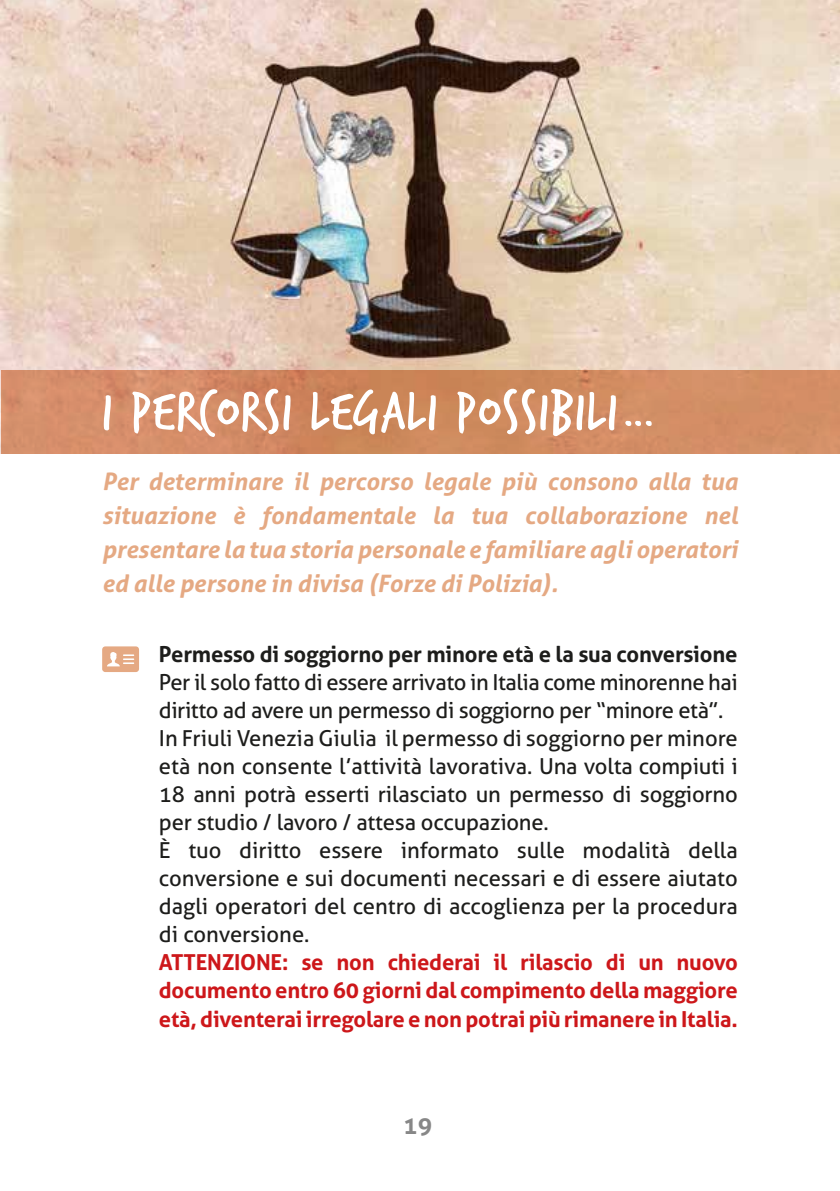
<style>
.page{position:relative;width:840px;height:1191px;background:#fff}
.page>*{position:absolute;margin:0;border:0;box-sizing:border-box;transform-origin:0 0}
.t1{font:60px "Trash Hand";letter-spacing:.025em;color:#fff}
.t2{font:italic 700 24px/34px "Aller";color:#e5a983;text-align:justify}
.t3{font:700 24px "Aller";color:#878787}
.t4{font:22px/28px "Aller";letter-spacing:-.01em;color:#1d1d1b}
.t5{font:700 22px/28px "Aller";letter-spacing:-.01em;color:#cd171a;text-align:justify}
.t6{font:700 22px "Aller";letter-spacing:-.01em;color:#1d1d1b}
</style>
<div class="page">
<img style="left:0;top:0;width:839px;height:454px">
<div style="left:1px;top:370px;width:838px;height:83px;background:linear-gradient(to right,#d38a66,#d08c60)"></div>
<svg style="left:102px;top:646px;width:37px;height:26px"></svg>
<h1 class="t1" style="left:102px;top:382px;width:557px">I PERCORSI LEGALI POSSIBILI…</h1>
<p class="t2" style="left:102px;top:464px;width:636px">Per determinare il percorso legale più consono alla tua situazione è fondamentale la tua collaborazione nel presentare la tua storia personale e familiare agli operatori ed alle persone in divisa (Forze di Polizia).</p>
<p class="t6" style="left:159px;top:641px;width:579px">Permesso di soggiorno per minore età e la sua conversione</p>
<p class="t4" style="left:159px;top:668px;width:580px">Per il solo fatto di essere arrivato in Italia come minorenne hai diritto ad avere un permesso di soggiorno per “minore età”.<br>In Friuli Venezia Giulia il permesso di soggiorno per minore età non consente l’attività lavorativa. Una volta compiuti i 18 anni potrà esserti rilasciato un permesso di soggiorno per studio / lavoro / attesa occupazione.<br>È tuo diritto essere informato sulle modalità della conversione e sui documenti necessari e di essere aiutato dagli operatori del centro di accoglienza per la procedura di conversione.</p>
<p class="t5" style="left:159px;top:948px;width:580px">ATTENZIONE: se non chiederai il rilascio di un nuovo documento entro 60 giorni dal compimento della maggiore età, diventerai irregolare e non potrai più rimanere in Italia.</p>
<p class="t3" style="left:403px;top:1110px;width:30px">19</p>
</div>
